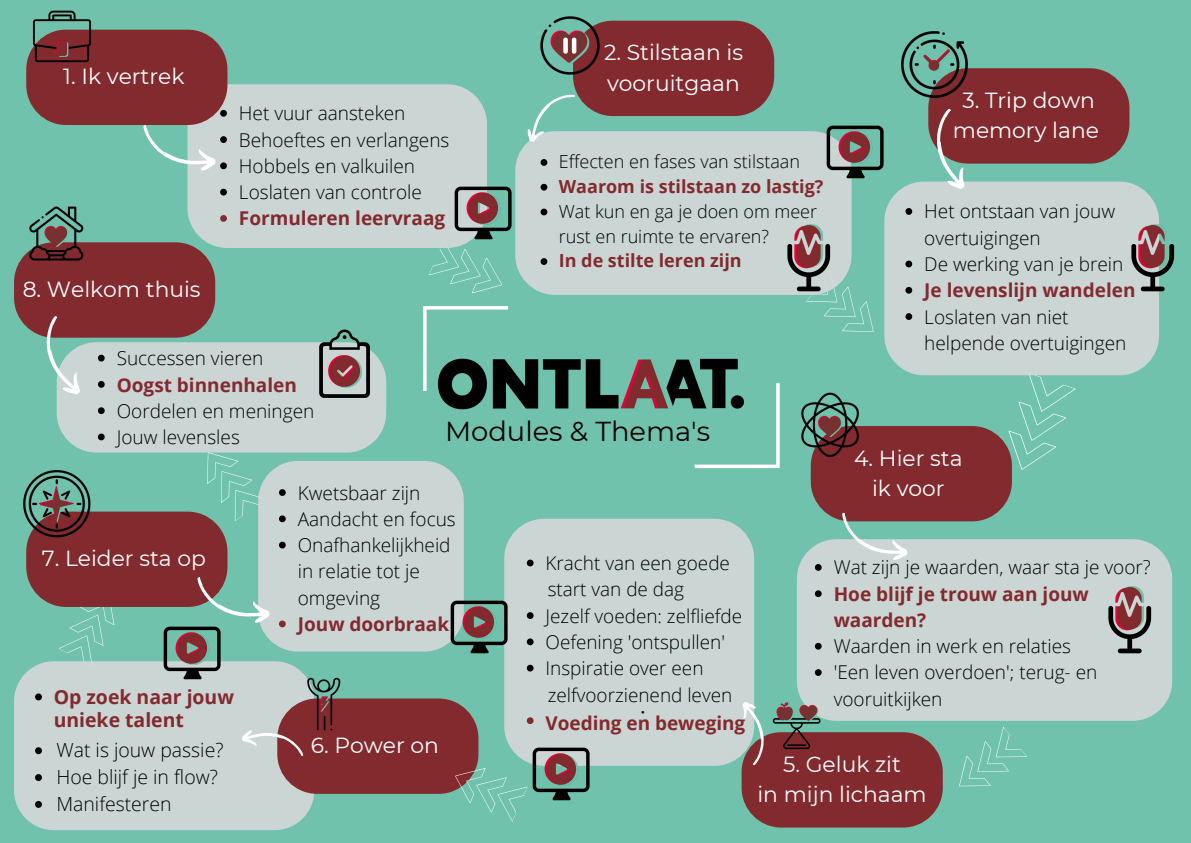
<style>
.page{position:relative;width:1191px;height:843px;background:#fff}
.page>*{position:absolute;margin:0;border:0;box-sizing:border-box;transform-origin:0 0}
.t1{font:27.4px "Montserrat";color:#000}
.t2{font:21.8px/30px "Montserrat";color:#fff;text-align:center}
.t3{font:300 19.4px/27.1px "Open Sans";color:#000}
.t4{font:700 19.4px/23.3px "Open Sans";color:#832a2f}
.t5{font:300 19px/26.3px "Open Sans";color:#000}
.t6{font:700 19px/26.3px "Open Sans";color:#832a2f}
.t7{font:300 18.9px/26.3px "Open Sans";color:#000}
.t8{font:700 18.9px "Open Sans";color:#832a2f}
.t9{font:300 18px/24.8px "Open Sans";color:#000}
.t10{font:700 18px "Open Sans";color:#832a2f}
.t11{font:16.8px "Montserrat";color:#000}
</style>
<div class="page">
<div style="left:0;top:0;width:1190px;height:842px;background:#71c2ad"></div>
<img style="left:438px;top:358px;width:300px;height:52px">
<svg style="left:694px;top:383px;width:85px;height:85px"></svg>
<svg style="left:58px;top:605px;width:68px;height:56px"></svg>
<svg style="left:959px;top:727px;width:68px;height:60px"></svg>
<svg style="left:192px;top:452px;width:74px;height:69px"></svg>
<svg style="left:997px;top:375px;width:79px;height:103px"></svg>
<svg style="left:806px;top:272px;width:68px;height:60px"></svg>
<svg style="left:423px;top:242px;width:87px;height:149px"></svg>
<div style="left:573px;top:21px;width:201px;height:95px;background:#832a2f;border-radius:40px"></div>
<div style="left:928px;top:68px;width:201px;height:95px;background:#832a2f;border-radius:40px"></div>
<div style="left:810px;top:426px;width:201px;height:95px;background:#832a2f;border-radius:40px"></div>
<div style="left:26px;top:511px;width:201px;height:95px;background:#832a2f;border-radius:40px"></div>
<div style="left:14px;top:242px;width:201px;height:95px;background:#832a2f;border-radius:40px"></div>
<div style="left:515px;top:131px;width:336px;height:164px;background:#cbd5d3;border-radius:40px"></div>
<svg style="left:540px;top:159px;width:7px;height:7px"></svg>
<svg style="left:540px;top:184px;width:7px;height:6px"></svg>
<svg style="left:540px;top:208px;width:7px;height:7px"></svg>
<svg style="left:540px;top:258px;width:7px;height:7px"></svg>
<svg style="left:524px;top:85px;width:51px;height:61px"></svg>
<img style="left:774px;top:224px;width:69px;height:71px">
<div style="left:187px;top:84px;width:300px;height:164px;background:#cbd5d3;border-radius:40px"></div>
<div style="left:26px;top:30px;width:201px;height:95px;background:#832a2f;border-radius:40px"></div>
<img style="left:454px;top:186px;width:58px;height:56px">
<div style="left:884px;top:181px;width:274px;height:194px;background:#cbd5d3;border-radius:40px"></div>
<svg style="left:928px;top:108px;width:41px;height:81px"></svg>
<div style="left:796px;top:539px;width:375px;height:181px;background:#cbd5d3;border-radius:40px"></div>
<svg style="left:814px;top:564px;width:7px;height:6px"></svg>
<svg style="left:814px;top:590px;width:7px;height:7px"></svg>
<svg style="left:814px;top:642px;width:7px;height:7px"></svg>
<svg style="left:814px;top:669px;width:7px;height:6px"></svg>
<svg style="left:832px;top:512px;width:79px;height:48px"></svg>
<div style="left:504px;top:518px;width:250px;height:247px;background:#cbd5d3;border-radius:40px"></div>
<div style="left:741px;top:732px;width:201px;height:95px;background:#832a2f;border-radius:40px"></div>
<svg style="left:526px;top:559px;width:7px;height:7px"></svg>
<svg style="left:526px;top:612px;width:7px;height:6px"></svg>
<svg style="left:526px;top:638px;width:7px;height:7px"></svg>
<svg style="left:526px;top:664px;width:7px;height:7px"></svg>
<svg style="left:526px;top:717px;width:7px;height:6px"></svg>
<svg style="left:738px;top:698px;width:31px;height:67px"></svg>
<div style="left:14px;top:661px;width:300px;height:168px;background:#cbd5d3;border-radius:40px"></div>
<div style="left:277px;top:698px;width:201px;height:95px;background:#832a2f;border-radius:40px"></div>
<svg style="left:35px;top:693px;width:7px;height:7px"></svg>
<svg style="left:35px;top:747px;width:7px;height:6px"></svg>
<svg style="left:35px;top:774px;width:7px;height:6px"></svg>
<svg style="left:35px;top:801px;width:7px;height:6px"></svg>
<svg style="left:242px;top:726px;width:62px;height:30px"></svg>
<div style="left:258px;top:460px;width:206px;height:191px;background:#cbd5d3;border-radius:40px"></div>
<svg style="left:279px;top:489px;width:7px;height:6px"></svg>
<svg style="left:279px;top:515px;width:7px;height:7px"></svg>
<svg style="left:279px;top:541px;width:7px;height:7px"></svg>
<svg style="left:279px;top:620px;width:7px;height:7px"></svg>
<svg style="left:189px;top:576px;width:81px;height:52px"></svg>
<div style="left:57px;top:342px;width:329px;height:110px;background:#cbd5d3;border-radius:40px"></div>
<svg style="left:98px;top:354px;width:7px;height:7px"></svg>
<svg style="left:98px;top:381px;width:7px;height:6px"></svg>
<svg style="left:98px;top:407px;width:7px;height:7px"></svg>
<svg style="left:98px;top:433px;width:7px;height:7px"></svg>
<svg style="left:35px;top:316px;width:51px;height:83px"></svg>
<img style="left:309px;top:329px;width:69px;height:69px">
<img style="left:32px;top:10px;width:60px;height:53px">
<img style="left:540px;top:16px;width:61px;height:59px">
<img style="left:901px;top:31px;width:69px;height:69px">
<img style="left:801px;top:392px;width:58px;height:66px">
<img style="left:770px;top:699px;width:52px;height:51px">
<img style="left:296px;top:675px;width:57px;height:57px">
<img style="left:23px;top:470px;width:69px;height:69px">
<img style="left:28px;top:206px;width:57px;height:55px">
<svg style="left:220px;top:110px;width:7px;height:7px"></svg>
<svg style="left:143px;top:124px;width:84px;height:53px"></svg>
<svg style="left:220px;top:189px;width:7px;height:6px"></svg>
<svg style="left:220px;top:215px;width:7px;height:7px"></svg>
<svg style="left:905px;top:208px;width:7px;height:7px"></svg>
<svg style="left:905px;top:260px;width:7px;height:7px"></svg>
<svg style="left:905px;top:287px;width:7px;height:6px"></svg>
<svg style="left:905px;top:313px;width:7px;height:7px"></svg>
<img style="left:162px;top:620px;width:60px;height:60px">
<img style="left:531px;top:747px;width:60px;height:54px">
<img style="left:1108px;top:586px;width:44px;height:68px">
<img style="left:1131px;top:223px;width:44px;height:72px">
<img style="left:449px;top:594px;width:59px;height:62px">
<svg style="left:447px;top:757px;width:81px;height:64px"></svg>
<img style="left:825px;top:125px;width:59px;height:57px">
<p class="t2" style="left:604px;top:38px;width:140px;text-align:left">2. Stilstaan is vooruitgaan</p>
<p class="t2" style="left:63px;top:62px;width:123px">1. Ik vertrek</p>
<p class="t2" style="left:952px;top:85px;width:147px">3. Trip down memory lane</p>
<p class="t5" style="left:239px;top:100px;width:212px">Het vuur aansteken<br>Behoeftes en verlangens<br>Hobbels en valkuilen<br>Loslaten van controle</p>
<p class="t6" style="left:239px;top:205px;width:208px">Formuleren leervraag</p>
<p class="t5" style="left:924px;top:198px;width:201px">Het ontstaan van jouw overtuigingen<br>De werking van je brein</p>
<p class="t6" style="left:924px;top:276px;width:213px">Je levenslijn wandelen</p>
<p class="t5" style="left:924px;top:303px;width:203px">Loslaten van niet helpende overtuigingen</p>
<p class="t9" style="left:559px;top:149px;width:243px">Effecten en fases van stilstaan</p>
<p class="t10" style="left:559px;top:174px;width:266px">Waarom is stilstaan zo lastig?</p>
<p class="t9" style="left:559px;top:198px;width:260px">Wat kun en ga je doen om meer rust en ruimte te ervaren?</p>
<p class="t10" style="left:559px;top:248px;width:184px">In de stilte leren zijn</p>
<p class="t2" style="left:23px;top:274px;width:179px">8. Welkom thuis</p>
<p class="t5" style="left:117px;top:344px;width:148px">Successen vieren</p>
<p class="t6" style="left:117px;top:371px;width:182px">Oogst binnenhalen</p>
<p class="t5" style="left:117px;top:397px;width:199px">Oordelen en meningen<br>Jouw levensles</p>
<h1 class="t1" style="left:445px;top:415px;width:266px">Modules &amp; Thema's</h1>
<p class="t2" style="left:854px;top:443px;width:110px">4. Hier sta ik voor</p>
<p class="t5" style="left:298px;top:479px;width:159px">Kwetsbaar zijn<br>Aandacht en focus<br>Onafhankelijkheid in relatie tot je omgeving</p>
<p class="t6" style="left:298px;top:610px;width:153px">Jouw doorbraak</p>
<p class="t2" style="left:42px;top:543px;width:165px">7. Leider sta op</p>
<p class="t7" style="left:545px;top:549px;width:186px">Kracht van een goede</p>
<p class="t7" style="left:545px;top:602px;width:198px">Jezelf voeden: zelfliefde<br>Oefening 'ontspullen'<br>Inspiratie over een</p>
<p class="t11" style="left:640px;top:700px;width:6px">•</p>
<p class="t8" style="left:545px;top:709px;width:201px">Voeding en beweging</p>
<p class="t5" style="left:833px;top:553px;width:319px">Wat zijn je waarden, waar sta je voor?</p>
<p class="t6" style="left:833px;top:580px;width:257px">Hoe blijf je trouw aan jouw waarden?</p>
<p class="t5" style="left:833px;top:632px;width:265px">Waarden in werk en relaties 'Een leven overdoen'; terug- en vooruitkijken</p>
<p class="t7" style="left:547px;top:575px;width:138px">start van de dag</p>
<p class="t7" style="left:547px;top:680px;width:186px">zelfvoorzienend leven</p>
<p class="t4" style="left:54px;top:684px;width:182px">Op zoek naar jouw unieke talent</p>
<p class="t3" style="left:56px;top:735px;width:168px">Wat is jouw passie?<br>Hoe blijf je in flow?<br>Manifesteren</p>
<p class="t2" style="left:311px;top:730px;width:130px">6. Power on</p>
<p class="t2" style="left:757px;top:749px;width:171px">5. Geluk zit<br>in mijn lichaam</p>
</div>
